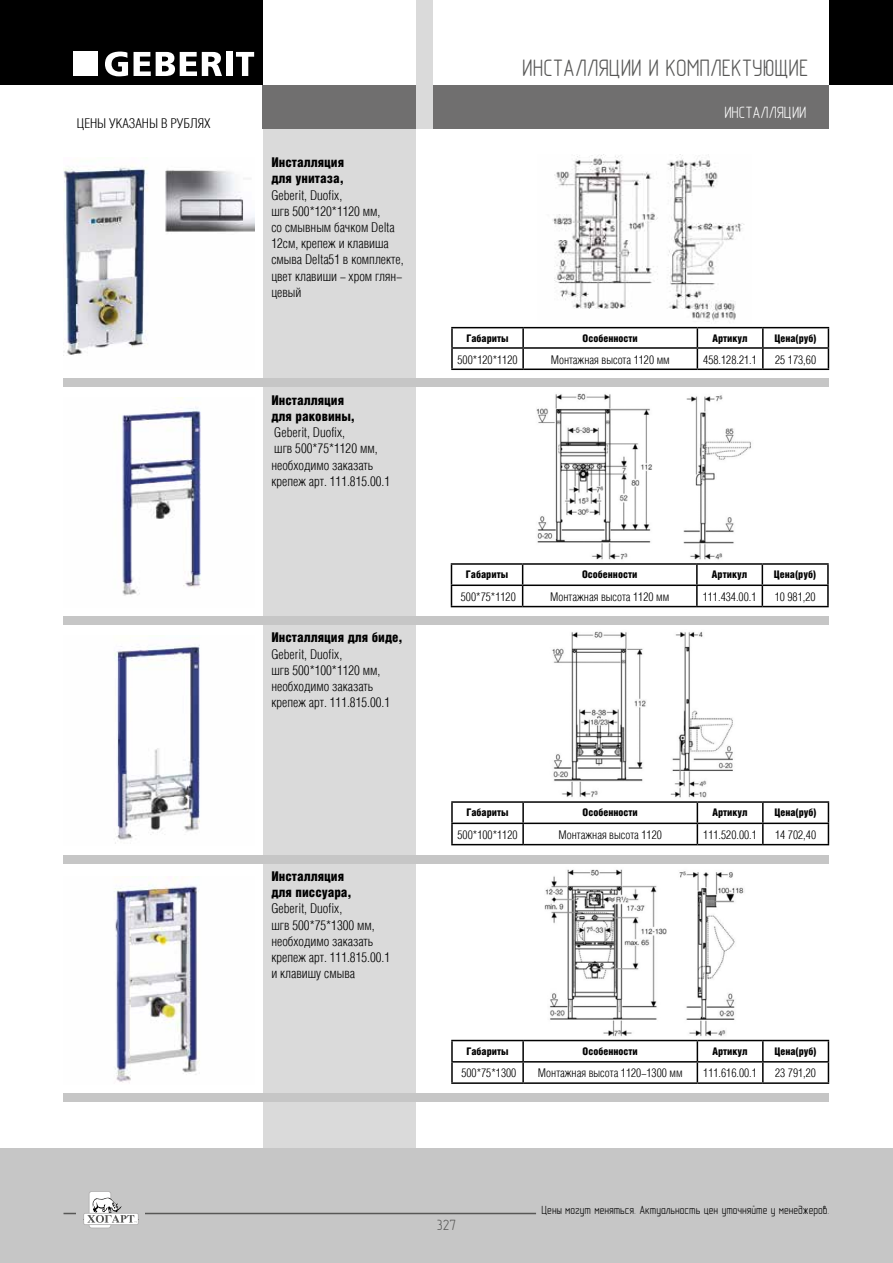
<style>
.page{position:relative;width:893px;height:1263px;background:#fff}
.page>*{position:absolute;margin:0;border:0;box-sizing:border-box;transform-origin:0 0}
.t1{font:24px "GOST type A";color:#575756}
.t2{font:16.5px "GOST type A";color:#fff}
.t3{font:15px "GOST type A";color:#575756}
.t4{font:300 13.5px/16.2px "Helios Cond";color:#000}
.t5{font:900 13.5px/16.2px "Helios Cond";color:#000}
.t6{font:300 12px "Helios Cond";color:#000}
.t7{font:12px "GOST type A";color:#000}
.t8{font:900 10.5px "Helios Cond";color:#000}
</style>
<div class="page">
<div style="left:0;top:0;width:893px;height:84px;background:#000"></div>
<div style="left:263px;top:0;width:153px;height:1262px;background:#dadada"></div>
<div style="left:0;top:1148px;width:893px;height:115px;background:#c6c6c6"></div>
<div style="left:263px;top:0;width:153px;height:85px;background:#fff"></div>
<div style="left:416px;top:0;width:413px;height:85px;background:#fff"></div>
<div style="left:263px;top:85px;width:566px;height:44px;background:#706f6f"></div>
<div style="left:416px;top:0;width:17px;height:129px;background:#dadada"></div>
<svg style="left:89px;top:1191px;width:22px;height:37px"></svg>
<div style="left:90px;top:1192px;width:20px;height:35px;background:#fff;border-radius:2px"></div>
<div style="left:83px;top:1213px;width:56px;height:12px;background:#bfbebe;border-radius:2px"></div>
<svg style="left:64px;top:1197px;width:472px;height:27px"></svg>
<svg style="left:105px;top:52px;width:23px;height:24px"></svg>
<svg style="left:134px;top:52px;width:88px;height:24px"></svg>
<div style="left:226px;top:52px;width:7px;height:24px;background:#fff"></div>
<svg style="left:236px;top:52px;width:18px;height:24px"></svg>
<div style="left:74px;top:52px;width:24px;height:24px;background:#fff"></div>
<hr style="left:451px;top:801px;width:72px;height:2px;background:#000">
<svg style="left:451px;top:803px;width:2px;height:19px"></svg>
<hr style="left:523px;top:801px;width:174px;height:2px;background:#000">
<svg style="left:522px;top:803px;width:2px;height:19px"></svg>
<hr style="left:697px;top:801px;width:66px;height:2px;background:#000">
<hr style="left:763px;top:801px;width:66px;height:2px;background:#000">
<svg style="left:762px;top:803px;width:2px;height:19px"></svg>
<hr style="left:451px;top:822px;width:72px;height:2px;background:#000">
<hr style="left:451px;top:824px;width:2px;height:20px;background:#000">
<hr style="left:523px;top:822px;width:174px;height:2px;background:#000">
<hr style="left:522px;top:824px;width:2px;height:20px;background:#000">
<hr style="left:697px;top:822px;width:66px;height:2px;background:#000">
<svg style="left:697px;top:803px;width:1px;height:41px"></svg>
<hr style="left:763px;top:822px;width:66px;height:2px;background:#000">
<hr style="left:762px;top:824px;width:2px;height:20px;background:#000">
<svg style="left:828px;top:803px;width:1px;height:41px"></svg>
<hr style="left:451px;top:844px;width:72px;height:1px;background:#000">
<hr style="left:523px;top:844px;width:174px;height:1px;background:#000">
<hr style="left:697px;top:844px;width:66px;height:1px;background:#000">
<hr style="left:763px;top:844px;width:66px;height:1px;background:#000">
<img style="left:114px;top:645px;width:86px;height:199px">
<img style="left:552px;top:631px;width:181px;height:167px">
<hr style="left:451px;top:1040px;width:72px;height:1px;background:#000">
<hr style="left:451px;top:1041px;width:2px;height:20px;background:#000">
<hr style="left:523px;top:1040px;width:174px;height:1px;background:#000">
<hr style="left:522px;top:1041px;width:2px;height:20px;background:#000">
<hr style="left:697px;top:1040px;width:66px;height:1px;background:#000">
<hr style="left:763px;top:1040px;width:66px;height:1px;background:#000">
<hr style="left:762px;top:1041px;width:2px;height:20px;background:#000">
<hr style="left:451px;top:1061px;width:72px;height:1px;background:#000">
<hr style="left:451px;top:1062px;width:2px;height:20px;background:#000">
<hr style="left:523px;top:1061px;width:174px;height:1px;background:#000">
<hr style="left:522px;top:1062px;width:2px;height:20px;background:#000">
<hr style="left:697px;top:1061px;width:66px;height:1px;background:#000">
<svg style="left:697px;top:1041px;width:1px;height:41px"></svg>
<hr style="left:763px;top:1061px;width:66px;height:1px;background:#000">
<hr style="left:762px;top:1062px;width:2px;height:20px;background:#000">
<svg style="left:828px;top:1041px;width:1px;height:41px"></svg>
<hr style="left:451px;top:1082px;width:72px;height:2px;background:#000">
<hr style="left:523px;top:1082px;width:174px;height:2px;background:#000">
<hr style="left:697px;top:1082px;width:66px;height:2px;background:#000">
<hr style="left:763px;top:1082px;width:66px;height:2px;background:#000">
<img style="left:114px;top:878px;width:86px;height:205px">
<img style="left:544px;top:869px;width:200px;height:168px">
<hr style="left:451px;top:563px;width:72px;height:2px;background:#000">
<hr style="left:523px;top:563px;width:174px;height:2px;background:#000">
<hr style="left:697px;top:563px;width:65px;height:2px;background:#000">
<svg style="left:696px;top:565px;width:2px;height:19px"></svg>
<hr style="left:762px;top:563px;width:67px;height:2px;background:#000">
<svg style="left:827px;top:565px;width:2px;height:19px"></svg>
<hr style="left:451px;top:584px;width:72px;height:2px;background:#000">
<svg style="left:451px;top:565px;width:1px;height:41px"></svg>
<hr style="left:523px;top:584px;width:174px;height:2px;background:#000">
<svg style="left:522px;top:565px;width:1px;height:41px"></svg>
<hr style="left:697px;top:584px;width:65px;height:2px;background:#000">
<hr style="left:696px;top:586px;width:2px;height:20px;background:#000">
<hr style="left:762px;top:584px;width:67px;height:2px;background:#000">
<svg style="left:762px;top:565px;width:1px;height:41px"></svg>
<hr style="left:827px;top:586px;width:2px;height:20px;background:#000">
<hr style="left:451px;top:606px;width:72px;height:1px;background:#000">
<hr style="left:523px;top:606px;width:174px;height:1px;background:#000">
<hr style="left:697px;top:606px;width:65px;height:1px;background:#000">
<hr style="left:762px;top:606px;width:67px;height:1px;background:#000">
<img style="left:122px;top:398px;width:79px;height:198px">
<img style="left:536px;top:393px;width:215px;height:167px">
<div style="left:64px;top:617px;width:765px;height:8px;background:#c6c6c6"></div>
<div style="left:64px;top:378px;width:765px;height:9px;background:#c6c6c6"></div>
<div style="left:64px;top:1093px;width:765px;height:8px;background:#c6c6c6"></div>
<div style="left:64px;top:855px;width:765px;height:8px;background:#c6c6c6"></div>
<hr style="left:451px;top:327px;width:72px;height:1px;background:#000">
<hr style="left:523px;top:327px;width:174px;height:1px;background:#000">
<hr style="left:697px;top:327px;width:66px;height:1px;background:#000">
<hr style="left:763px;top:327px;width:66px;height:1px;background:#000">
<hr style="left:451px;top:347px;width:72px;height:2px;background:#000">
<svg style="left:451px;top:328px;width:2px;height:40px"></svg>
<hr style="left:523px;top:347px;width:174px;height:2px;background:#000">
<svg style="left:522px;top:328px;width:2px;height:40px"></svg>
<hr style="left:697px;top:347px;width:66px;height:2px;background:#000">
<svg style="left:697px;top:328px;width:1px;height:40px"></svg>
<hr style="left:763px;top:347px;width:66px;height:2px;background:#000">
<svg style="left:762px;top:328px;width:2px;height:40px"></svg>
<svg style="left:828px;top:328px;width:1px;height:40px"></svg>
<hr style="left:451px;top:368px;width:72px;height:2px;background:#000">
<hr style="left:523px;top:368px;width:174px;height:2px;background:#000">
<hr style="left:697px;top:368px;width:66px;height:2px;background:#000">
<hr style="left:763px;top:368px;width:66px;height:2px;background:#000">
<img style="left:64px;top:165px;width:191px;height:190px">
<img style="left:552px;top:154px;width:193px;height:167px">
<p class="t4" style="left:77px;top:116px;width:135px">ЦЕНЫ УКАЗАНЫ В РУБЛЯХ</p>
<p class="t5" style="left:271px;top:154px;width:74px">Инсталляция для унитаза,</p>
<p class="t4" style="left:271px;top:187px;width:134px">Geberit, Duofix,<br>шгв 500*120*1120 мм,<br>со смывным бачком Delta<br>12см, крепеж и клавиша смыва Delta51 в комплекте, цвет клавиши - хром глян&shy;цевый</p>
<p class="t5" style="left:271px;top:392px;width:85px">Инсталляция для раковины,</p>
<p class="t4" style="left:271px;top:424px;width:120px">Geberit, Duofix,<br>шгв 500*75*1120 мм, необходимо заказать крепеж арт. 111.815.00.1</p>
<p class="t5" style="left:271px;top:629px;width:133px">Инсталляция для биде,</p>
<p class="t4" style="left:271px;top:646px;width:120px">Geberit, Duofix,<br>шгв 500*100*1120 мм, необходимо заказать крепеж арт. 111.815.00.1</p>
<p class="t5" style="left:271px;top:868px;width:82px">Инсталляция для писсуара,</p>
<p class="t4" style="left:271px;top:900px;width:120px">Geberit, Duofix,<br>шгв 500*75*1300 мм, необходимо заказать крепеж арт. 111.815.00.1 и клавишу смыва</p>
<h1 class="t1" style="left:522px;top:56px;width:288px">ИНСТАЛЛЯЦИИ И КОМПЛЕКТУЮЩИЕ</h1>
<p class="t2" style="left:724px;top:104px;width:84px">ИНСТАЛЛЯЦИИ</p>
<p class="t8" style="left:466px;top:331px;width:44px">Габариты</p>
<p class="t8" style="left:583px;top:331px;width:57px">Особенности</p>
<p class="t8" style="left:712px;top:331px;width:37px">Артикул</p>
<p class="t8" style="left:774px;top:331px;width:44px">Цена(руб)</p>
<p class="t6" style="left:457px;top:353px;width:62px">500*120*1120</p>
<p class="t6" style="left:551px;top:353px;width:120px">Монтажная высота 1120 мм</p>
<p class="t6" style="left:703px;top:353px;width:55px">458.128.21.1</p>
<p class="t6" style="left:775px;top:353px;width:42px">25 173,60</p>
<p class="t8" style="left:466px;top:568px;width:44px">Габариты</p>
<p class="t8" style="left:582px;top:568px;width:57px">Особенности</p>
<p class="t8" style="left:712px;top:568px;width:37px">Артикул</p>
<p class="t8" style="left:774px;top:568px;width:44px">Цена(руб)</p>
<p class="t6" style="left:461px;top:590px;width:56px">500*75*1120</p>
<p class="t6" style="left:550px;top:590px;width:120px">Монтажная высота 1120 мм</p>
<p class="t6" style="left:703px;top:590px;width:55px">111.434.00.1</p>
<p class="t6" style="left:775px;top:590px;width:42px">10 981,20</p>
<p class="t8" style="left:466px;top:806px;width:44px">Габариты</p>
<p class="t8" style="left:583px;top:806px;width:57px">Особенности</p>
<p class="t8" style="left:712px;top:806px;width:37px">Артикул</p>
<p class="t8" style="left:774px;top:806px;width:44px">Цена(руб)</p>
<p class="t6" style="left:457px;top:828px;width:62px">500*100*1120</p>
<p class="t6" style="left:559px;top:828px;width:105px">Монтажная высота 1120</p>
<p class="t6" style="left:703px;top:828px;width:55px">111.520.00.1</p>
<p class="t6" style="left:775px;top:828px;width:42px">14 702,40</p>
<p class="t8" style="left:466px;top:1045px;width:44px">Габариты</p>
<p class="t8" style="left:583px;top:1045px;width:57px">Особенности</p>
<p class="t8" style="left:712px;top:1045px;width:37px">Артикул</p>
<p class="t8" style="left:774px;top:1045px;width:44px">Цена(руб)</p>
<p class="t6" style="left:461px;top:1067px;width:56px">500*75*1300</p>
<p class="t6" style="left:538px;top:1067px;width:146px">Монтажная высота 1120-1300 мм</p>
<p class="t6" style="left:703px;top:1067px;width:55px">111.616.00.1</p>
<p class="t6" style="left:775px;top:1067px;width:42px">23 791,20</p>
<p class="t3" style="left:437px;top:1217px;width:21px">327</p>
<p class="t7" style="left:541px;top:1204px;width:289px">Цены могут меняться. Актуальность цен уточняйте у менеджеров.</p>
</div>
